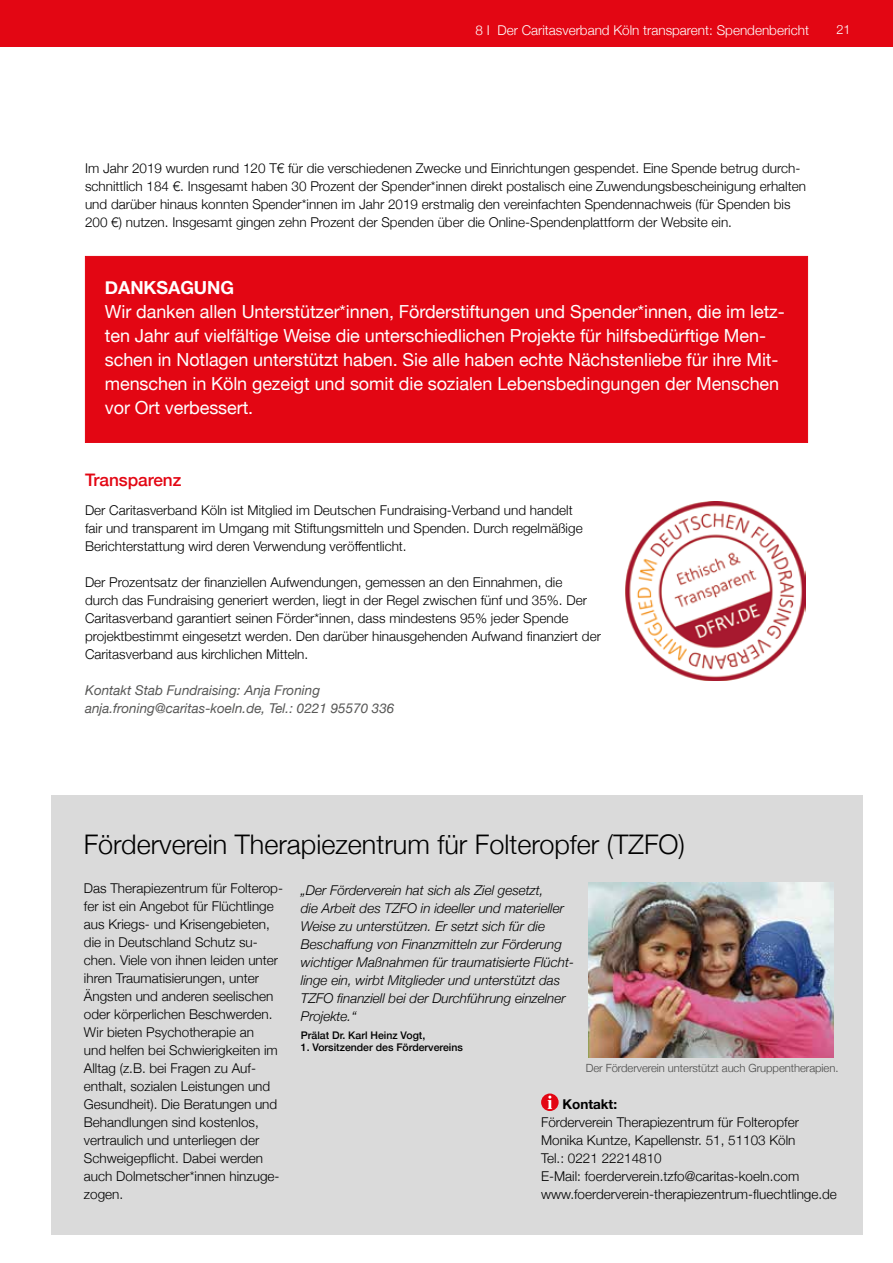
<style>
.page{position:relative;width:893px;height:1263px;background:#fff}
.page>*{position:absolute;margin:0;border:0;box-sizing:border-box;transform-origin:0 0}
.t1{font:300 27px "Helvetica Neue";color:#000}
.t2{font:18px/24px "Helvetica Neue";letter-spacing:-.005em;color:#fff}
.t3{font:700 18px "Helvetica Neue";letter-spacing:-.005em;color:#fff}
.t4{font:500 17.25px "Helvetica Neue";letter-spacing:-.005em;color:#e30613}
.t5{font:300 13.5px/18px "Helvetica Neue";color:#000}
.t6{font:italic 300 13.5px/18px "Helvetica Neue";color:#000}
.t7{font:italic 13.5px/18px "Helvetica Neue";color:#575756}
.t8{font:300 13.5px "Helvetica Neue";color:#fff}
.t9{font:700 13.5px "Helvetica Neue";color:#000}
.t10{font:300 12.75px "Helvetica Neue";color:#fff}
.t11{font:300 11.25px "Helvetica Neue";letter-spacing:-.005em;color:#4a4a49}
.t12{font:500 10.5px "Helvetica Neue";color:#000}
</style>
<div class="page">
<div style="left:51px;top:796px;width:811px;height:439px;background:#dadada"></div>
<div style="left:0;top:0;width:893px;height:47px;background:#e30613"></div>
<img style="left:626px;top:501px;width:180px;height:180px">
<div style="left:85px;top:256px;width:723px;height:187px;background:#e30613"></div>
<div style="left:541px;top:1093px;width:18px;height:18px;background:#e30613;border-radius:50%"></div>
<svg style="left:548px;top:1095px;width:4px;height:14px"></svg>
<img style="left:589px;top:883px;width:244px;height:174px">
<p class="t8" style="left:476px;top:19px;width:335px">8 I Der Caritasverband Köln transparent: Spendenbericht</p>
<p class="t10" style="left:836px;top:19px;width:16px">21</p>
<p class="t5" style="left:85px;top:158px;width:722px">Im Jahr 2019 wurden rund 120 T€ für die verschiedenen Zwecke und Einrichtungen gespendet. Eine Spende betrug durch&shy;schnittlich 184 €. Insgesamt haben 30 Prozent der Spender*innen direkt postalisch eine Zuwendungsbescheinigung erhalten und darüber hinaus konnten Spender*innen im Jahr 2019 erstmalig den vereinfachten Spendennachweis (für Spenden bis 200 €) nutzen. Insgesamt gingen zehn Prozent der Spenden über die Online-Spendenplattform der Website ein.</p>
<h2 class="t3" style="left:105px;top:273px;width:131px">DANKSAGUNG</h2>
<p class="t2" style="left:105px;top:300px;width:681px">Wir danken allen Unterstützer*innen, Förderstiftungen und Spender*innen, die im letz&shy;ten Jahr auf vielfältige Weise die unterschiedlichen Projekte für hilfsbedürftige Men&shy;schen in Notlagen unterstützt haben. Sie alle haben echte Nächstenliebe für ihre Mit&shy;menschen in Köln gezeigt und somit die sozialen Lebensbedingungen der Menschen vor Ort verbessert.</p>
<p class="t4" style="left:85px;top:466px;width:98px">Transparenz</p>
<p class="t5" style="left:85px;top:500px;width:499px">Der Caritasverband Köln ist Mitglied im Deutschen Fundraising-Verband und handelt fair und transparent im Umgang mit Stiftungsmitteln und Spenden. Durch regelmäßige<br>Berichterstattung wird deren Verwendung veröffentlicht.</p>
<p class="t5" style="left:85px;top:572px;width:517px">Der Prozentsatz der finanziellen Aufwendungen, gemessen an den Einnahmen, die<br>durch das Fundraising generiert werden, liegt in der Regel zwischen fünf und 35%. Der Caritasverband garantiert seinen Förder*innen, dass mindestens 95% jeder Spende projektbestimmt eingesetzt werden. Den darüber hinausgehenden Aufwand finanziert der Caritasverband aus kirchlichen Mitteln.</p>
<p class="t7" style="left:85px;top:682px;width:311px">Kontakt Stab Fundraising: Anja Froning anja.froning@caritas-koeln.de, Tel.: 0221 95570 336</p>
<h1 class="t1" style="left:84px;top:823px;width:603px">Förderverein Therapiezentrum für Folteropfer (TZFO)</h1>
<p class="t5" style="left:84px;top:878px;width:201px">Das Therapiezentrum für Folterop&shy;fer ist ein Angebot für Flüchtlinge aus Kriegs- und Krisengebieten, die in Deutschland Schutz su&shy;chen. Viele von ihnen leiden unter ihren Traumatisierungen, unter<br>Ängsten und anderen seelischen oder körperlichen Beschwerden.<br>Wir bieten Psychotherapie an<br>und helfen bei Schwierigkeiten im<br>Alltag (z.B. bei Fragen zu Auf&shy;enthalt, sozialen Leistungen und<br>Gesundheit). Die Beratungen und<br>Behandlungen sind kostenlos, vertraulich und unterliegen der<br>Schweigepflicht. Dabei werden auch Dolmetscher*innen hinzuge&shy;zogen.</p>
<p class="t6" style="left:301px;top:880px;width:275px">„Der Förderverein hat sich als Ziel gesetzt,<br>die Arbeit des TZFO in ideeller und materieller Weise zu unterstützen. Er setzt sich für die Beschaffung von Finanzmitteln zur Förderung wichtiger Maßnahmen für traumatisierte Flücht&shy;linge ein, wirbt Mitglieder und unterstützt das TZFO finanziell bei der Durchführung einzelner Projekte.“</p>
<p class="t12" style="left:301px;top:1027px;width:126px">Prälat Dr. Karl Heinz Vogt,</p>
<p class="t12" style="left:301px;top:1039px;width:164px">1. Vorsitzender des Fördervereins</p>
<p class="t11" style="left:586px;top:1058px;width:254px">Der Förderverein unterstützt auch Gruppentherapien.</p>
<p class="t9" style="left:562px;top:1093px;width:56px">Kontakt:</p>
<p class="t5" style="left:541px;top:1112px;width:297px">Förderverein Therapiezentrum für Folteropfer Monika Kuntze, Kapellenstr. 51, 51103 Köln<br>Tel.: 0221 22214810<br>E-Mail: foerderverein.tzfo@caritas-koeln.com www.foerderverein-therapiezentrum-fluechtlinge.de</p>
</div>
